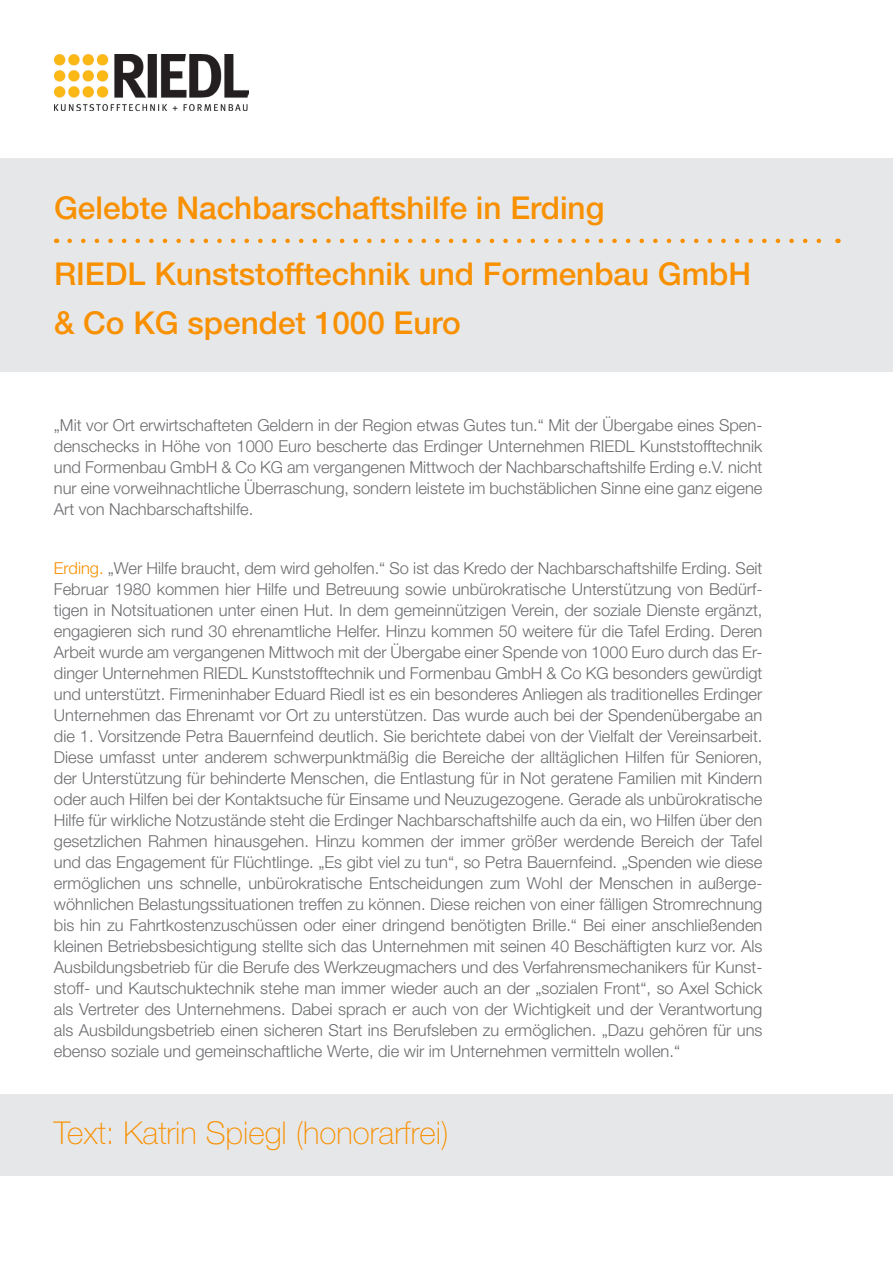
<style>
.page{position:relative;width:893px;height:1263px;background:#fff}
.page>*{position:absolute;margin:0;border:0;box-sizing:border-box;transform-origin:0 0}
.t1{font:500 31.5px/49.1px "Helvetica Neue LT Std";color:#f89000}
.subhead{font:100 31.5px "Helvetica Neue LT Std";color:#f89000}
.Copy{font:300 16.5px/21px "Helvetica Neue LT Std";color:#6c6d70;text-align:justify}
.s1{color:#f89000}
</style>
<div class="page">
<img style="left:54px;top:54px;width:194px;height:57px">
<div style="left:0;top:1094px;width:893px;height:82px;background:#e6e7e9"></div>
<div style="left:0;top:158px;width:893px;height:214px;background:#e6e7e9"></div>
<svg style="left:70px;top:239px;width:751px;height:4px"></svg>
<p class="t1" style="left:54px;top:182px;width:552px">Gelebte Nachbarschaftshilfe in Erding</p>
<p class="t1" style="left:54px;top:249px;width:699px">RIEDL Kunststofftechnik und Formenbau GmbH &amp; Co KG spendet 1000 Euro</p>
<p class="Copy" style="left:54px;top:414px;width:710px">„Mit vor Ort erwirtschafteten Geldern in der Region etwas Gutes tun.“ Mit der Übergabe eines Spen&shy;denschecks in Höhe von 1000 Euro bescherte das Erdinger Unternehmen RIEDL Kunststofftechnik und Formenbau GmbH &amp; Co KG am vergangenen Mittwoch der Nachbarschaftshilfe Erding e.V. nicht nur eine vorweihnachtliche Überraschung, sondern leistete im buchstäblichen Sinne eine ganz eigene Art von Nachbarschaftshilfe.</p>
<p class="Copy" style="left:54px;top:557px;width:710px"><span class="s1">Erding.</span> „Wer Hilfe braucht, dem wird geholfen.“ So ist das Kredo der Nachbarschaftshilfe Erding. Seit Februar 1980 kommen hier Hilfe und Betreuung sowie unbürokratische Unterstützung von Bedürf&shy;tigen in Notsituationen unter einen Hut. In dem gemeinnützigen Verein, der soziale Dienste ergänzt, engagieren sich rund 30 ehrenamtliche Helfer. Hinzu kommen 50 weitere für die Tafel Erding. Deren Arbeit wurde am vergangenen Mittwoch mit der Übergabe einer Spende von 1000 Euro durch das Er&shy;dinger Unternehmen RIEDL Kunststofftechnik und Formenbau GmbH &amp; Co KG besonders gewürdigt und unterstützt. Firmeninhaber Eduard Riedl ist es ein besonderes Anliegen als traditionelles Erdinger Unternehmen das Ehrenamt vor Ort zu unterstützen. Das wurde auch bei der Spendenübergabe an die 1. Vorsitzende Petra Bauernfeind deutlich. Sie berichtete dabei von der Vielfalt der Vereinsarbeit.<br>Diese umfasst unter anderem schwerpunktmäßig die Bereiche der alltäglichen Hilfen für Senioren, der Unterstützung für behinderte Menschen, die Entlastung für in Not geratene Familien mit Kindern oder auch Hilfen bei der Kontaktsuche für Einsame und Neuzugezogene. Gerade als unbürokratische Hilfe für wirkliche Notzustände steht die Erdinger Nachbarschaftshilfe auch da ein, wo Hilfen über den gesetzlichen Rahmen hinausgehen. Hinzu kommen der immer größer werdende Bereich der Tafel und das Engagement für Flüchtlinge. „Es gibt viel zu tun“, so Petra Bauernfeind. „Spenden wie diese ermöglichen uns schnelle, unbürokratische Entscheidungen zum Wohl der Menschen in außerge&shy;wöhnlichen Belastungssituationen treffen zu können. Diese reichen von einer fälligen Stromrechnung bis hin zu Fahrtkostenzuschüssen oder einer dringend benötigten Brille.“ Bei einer anschließenden kleinen Betriebsbesichtigung stellte sich das Unternehmen mit seinen 40 Beschäftigten kurz vor. Als Ausbildungsbetrieb für die Berufe des Werkzeugmachers und des Verfahrensmechanikers für Kunst&shy;stoff- und Kautschuktechnik stehe man immer wieder auch an der „sozialen Front“, so Axel Schick als Vertreter des Unternehmens. Dabei sprach er auch von der Wichtigkeit und der Verantwortung als Ausbildungsbetrieb einen sicheren Start ins Berufsleben zu ermöglichen. „Dazu gehören für uns ebenso soziale und gemeinschaftliche Werte, die wir im Unternehmen vermitteln wollen.“</p>
<p class="subhead" style="left:54px;top:1115px;width:396px">Text: Katrin Spiegl (honorarfrei)</p>
</div>
